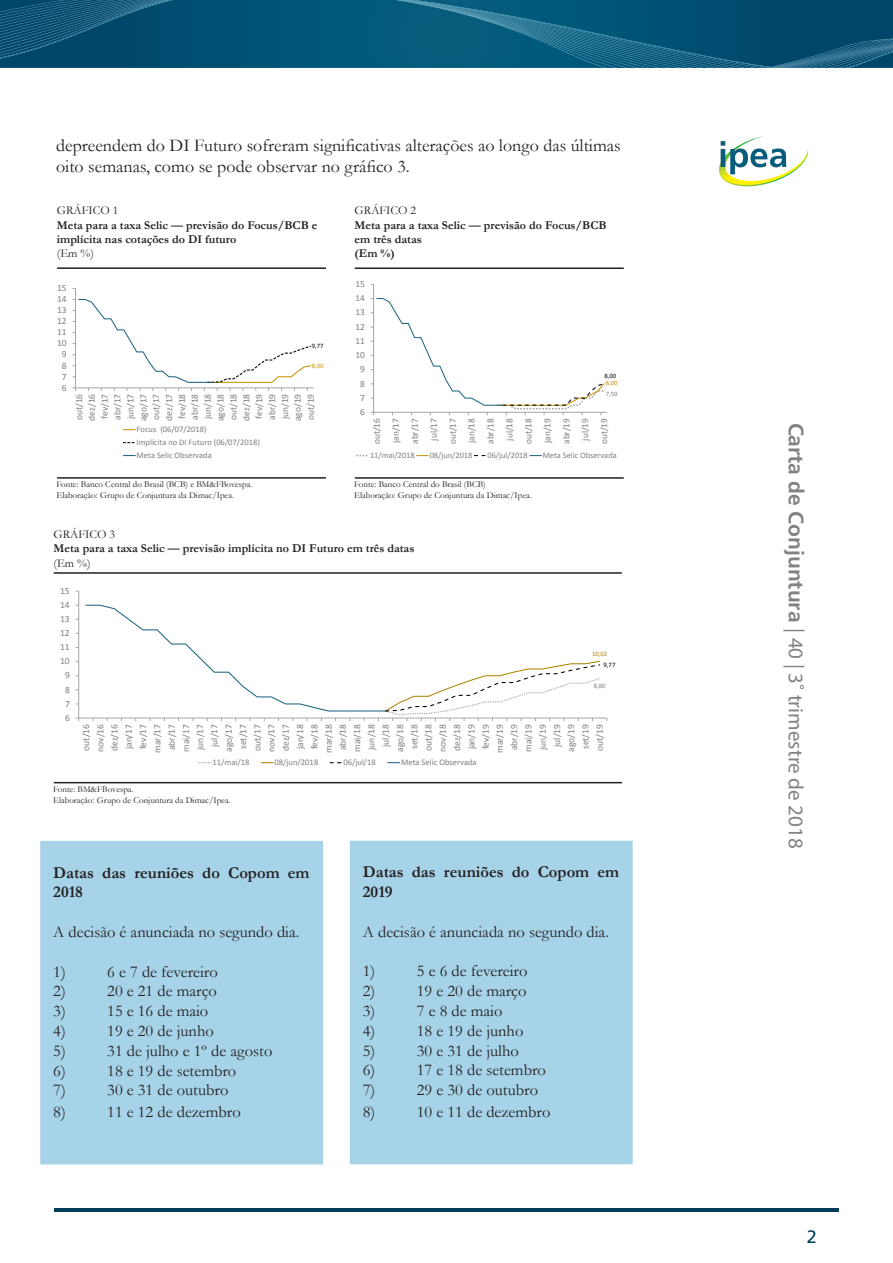
<style>
.page{position:relative;width:893px;height:1263px;background:#fff}
.page>*{position:absolute;margin:0;border:0;box-sizing:border-box;transform-origin:0 0}
.t1{font:21px "Myriad Pro";color:#808285}
.t2{font:18px/21.6px "Garamond";color:#231f20}
.t3{font:18px "Frutiger 55 Roman";color:#013d59}
.t4{font:16.5px "Garamond";color:#231f20}
.t5{font:700 16.5px/19.8px "Garamond";color:#231f20}
.t6{font:700 12px/14.4px "Garamond";color:#231f20}
.t7{font:12px "Garamond";color:#231f20}
.t8{font:9.6px/14.2px "Calibri";color:#7f7f7f;text-align:right}
.t9{font:9.45px/12.9px "Calibri";letter-spacing:-.005em;color:#7f7f7f;text-align:justify}
.t10{font:9.3px/18.9px "Calibri";letter-spacing:-.005em;color:#7f7f7f;text-align:center}
.t11{font:9px "Garamond";color:#231f20}
.t12{font:8.55px/12.9px "Calibri";color:#7f7f7f}
.t13{font:8.4px "Calibri";color:#7f7f7f}
.t14{font:6.75px/10.6px "Calibri";color:#ac8300}
.t15{font:6.75px "Calibri";color:#7f7f7f}
.t16{font:6.6px "Calibri";color:#c59000}
.t17{font:6.6px "Calibri";color:#000}
.t18{font:6.6px "Calibri";color:#7f7f7f}
.s1{color:#000}
.s2{font-family:"Frutiger 65 Bold"}
</style>
<div class="page">
<svg style="left:0;top:0;width:893px;height:68px;background:#075578"></svg>
<hr style="left:54px;top:1209px;width:785px;height:3px;background:#013d59">
<img style="left:719px;top:136px;width:90px;height:50px">
<svg style="left:721px;top:141px;width:65px;height:33px"></svg>
<hr style="left:57px;top:477px;width:269px;height:2px;background:#231f20">
<hr style="left:57px;top:267px;width:269px;height:2px;background:#231f20">
<hr style="left:355px;top:477px;width:269px;height:2px;background:#231f20">
<hr style="left:355px;top:267px;width:269px;height:2px;background:#231f20">
<hr style="left:54px;top:782px;width:568px;height:1px;background:#231f20">
<hr style="left:54px;top:572px;width:568px;height:2px;background:#231f20">
<div style="left:40px;top:841px;width:283px;height:323px;background:#a7d3e8"></div>
<div style="left:350px;top:841px;width:283px;height:323px;background:#a7d3e8"></div>
<hr style="left:75px;top:288px;width:1px;height:100px;background:#a6a6a6">
<hr style="left:76px;top:388px;width:238px;height:1px;background:#a6a6a6">
<svg style="left:73px;top:299px;width:239px;height:92px"></svg>
<svg style="left:123px;top:429px;width:12px;height:1px"></svg>
<svg style="left:123px;top:455px;width:12px;height:1px"></svg>
<hr style="left:373px;top:284px;width:1px;height:128px;background:#a6a6a6">
<hr style="left:374px;top:412px;width:233px;height:1px;background:#a6a6a6">
<svg style="left:371px;top:298px;width:234px;height:117px"></svg>
<hr style="left:78px;top:591px;width:1px;height:127px;background:#a6a6a6">
<hr style="left:79px;top:718px;width:528px;height:1px;background:#a6a6a6">
<svg style="left:85px;top:604px;width:522px;height:117px"></svg>
<div style="left:591px;top:649px;width:18px;height:10px;background:#fff"></div>
<svg style="left:261px;top:762px;width:12px;height:1px"></svg>
<svg style="left:388px;top:762px;width:12px;height:1px"></svg>
<p class="t2" style="left:56px;top:134px;width:566px">depreendem do DI Futuro sofreram significativas alterações ao longo das últimas oito semanas, como se pode observar no gráfico 3.</p>
<p class="t7" style="left:57px;top:202px;width:63px">GRÁFICO 1</p>
<p class="t6" style="left:57px;top:218px;width:262px">Meta para a taxa Selic — previsão do Focus/BCB e implícita nas cotações do DI futuro</p>
<p class="t7" style="left:57px;top:245px;width:39px">(Em %)</p>
<p class="t7" style="left:355px;top:202px;width:63px">GRÁFICO 2</p>
<p class="t6" style="left:355px;top:218px;width:254px">Meta para a taxa Selic — previsão do Focus/BCB em três datas</p>
<p class="t6" style="left:355px;top:246px;width:42px">(Em %)</p>
<p class="t9" style="left:57px;top:281px;width:11px">15</p>
<p class="t10" style="left:355px;top:274px;width:11px">15</p>
<p class="t9" style="left:57px;top:292px;width:11px">14</p>
<p class="t10" style="left:355px;top:288px;width:11px">14</p>
<p class="t9" style="left:57px;top:303px;width:11px">13</p>
<p class="t10" style="left:355px;top:303px;width:11px">13</p>
<p class="t9" style="left:57px;top:314px;width:11px">12</p>
<p class="t9" style="left:57px;top:325px;width:11px">11</p>
<p class="t10" style="left:355px;top:317px;width:11px">12</p>
<p class="t9" style="left:57px;top:337px;width:11px">10</p>
<p class="t9" style="left:62px;top:348px;width:6px">9</p>
<p class="t17" style="left:312px;top:342px;width:13px">9,77</p>
<p class="t10" style="left:355px;top:331px;width:11px">11</p>
<p class="t10" style="left:355px;top:345px;width:11px">10</p>
<p class="t9" style="left:62px;top:359px;width:6px">8</p>
<p class="t9" style="left:62px;top:370px;width:6px">7</p>
<p class="t9" style="left:62px;top:381px;width:6px">6</p>
<p class="t16" style="left:312px;top:361px;width:13px">8,00</p>
<p class="t9" style="left:72px;top:421px;width:29px;rotate:-90deg">out/16 dez/16 fev/17 abr/17 jun/17 ago/17 out/17 dez/17 fev/18 abr/18 jun/18 ago/18 out/18 dez/18 fev/19 abr/19 jun/19 ago/19 out/19</p>
<p class="t12" style="left:137px;top:423px;width:125px">Focus (06/07/2018)<br>Implícita no DI Futuro (06/07/2018)<br>Meta Selic Observada</p>
<p class="t10" style="left:360px;top:359px;width:6px">9</p>
<p class="t10" style="left:360px;top:374px;width:6px">8</p>
<p class="t10" style="left:360px;top:388px;width:6px">7</p>
<p class="t10" style="left:360px;top:402px;width:6px">6</p>
<p class="t17" style="left:604px;top:371px;width:13px">8,00</p>
<p class="t16" style="left:606px;top:378px;width:13px">8,00</p>
<p class="t18" style="left:606px;top:389px;width:13px">7,50</p>
<p class="t10" style="left:367px;top:444px;width:27px;rotate:-90deg">out/16 jan/17 abr/17 jul/17 out/17 jan/18 abr/18 jul/18 out/18 jan/19 abr/19 jul/19 out/19</p>
<p class="t13" style="left:370px;top:449px;width:46px">11/mai/2018</p>
<p class="t13" style="left:430px;top:449px;width:44px">08/jun/2018</p>
<p class="t13" style="left:487px;top:449px;width:42px">06/jul/2018</p>
<p class="t13" style="left:543px;top:449px;width:75px">Meta Selic Observada</p>
<p class="t11" style="left:56px;top:478px;width:197px">Fonte: Banco Central do Brasil (BCB) e BM&amp;FBovespa.</p>
<p class="t11" style="left:56px;top:489px;width:179px">Elaboração: Grupo de Conjuntura da Dimac/Ipea.</p>
<p class="t11" style="left:354px;top:478px;width:133px">Fonte: Banco Central do Brasil (BCB)</p>
<p class="t11" style="left:354px;top:489px;width:179px">Elaboração: Grupo de Conjuntura da Dimac/Ipea.</p>
<p class="t7" style="left:54px;top:526px;width:63px">GRÁFICO 3</p>
<p class="t6" style="left:54px;top:541px;width:362px">Meta para a taxa Selic — previsão implícita no DI Futuro em três datas</p>
<p class="t7" style="left:54px;top:555px;width:39px">(Em %)</p>
<p class="t8" style="left:60px;top:583px;width:11px">15</p>
<p class="t8" style="left:60px;top:597px;width:11px">14</p>
<p class="t8" style="left:60px;top:611px;width:11px">13</p>
<p class="t8" style="left:60px;top:626px;width:11px">12</p>
<p class="t8" style="left:60px;top:640px;width:11px">11</p>
<p class="t8" style="left:60px;top:654px;width:11px">10</p>
<p class="t8" style="left:65px;top:668px;width:6px">9</p>
<p class="t8" style="left:65px;top:682px;width:6px">8</p>
<p class="t8" style="left:65px;top:696px;width:6px">7</p>
<p class="t8" style="left:65px;top:710px;width:6px">6</p>
<p class="t14" style="left:604px;top:648px;width:13px;text-indent:-12px">10,02<br><span class="s1">9,77</span></p>
<p class="t15" style="left:594px;top:681px;width:13px">8,80</p>
<p class="t8" style="left:79px;top:753px;width:30px;rotate:-90deg">out/16 nov/16 dez/16 jan/17 fev/17 mar/17 abr/17 mai/17 jun/17 jul/17 ago/17 set/17 out/17 nov/17 dez/17 jan/18 fev/18 mar/18 abr/18 mai/18 jun/18 jul/18 ago/18 set/18 out/18 nov/18 dez/18 jan/19 fev/19 mar/19 abr/19 mai/19 jun/19 jul/19 ago/19 set/19 out/19</p>
<p class="t12" style="left:212px;top:756px;width:38px">11/mai/18</p>
<p class="t12" style="left:275px;top:756px;width:45px">08/jun/2018</p>
<p class="t12" style="left:343px;top:756px;width:34px">06/jul/18</p>
<p class="t12" style="left:401px;top:756px;width:77px">Meta Selic Observada</p>
<p class="t11" style="left:53px;top:783px;width:82px">Fonte: BM&amp;FBovespa.</p>
<p class="t11" style="left:53px;top:794px;width:179px">Elaboração: Grupo de Conjuntura da Dimac/Ipea.</p>
<p class="t5" style="left:53px;top:862px;width:258px">Datas das reuniões do Copom em<br>2018</p>
<p class="t4" style="left:53px;top:921px;width:248px">A decisão é anunciada no segundo dia.</p>
<p class="t4" style="left:53px;top:960px;width:14px">1)</p>
<p class="t4" style="left:107px;top:960px;width:112px">6 e 7 de fevereiro</p>
<p class="t4" style="left:53px;top:980px;width:14px">2)</p>
<p class="t4" style="left:107px;top:980px;width:111px">20 e 21 de março</p>
<p class="t4" style="left:53px;top:1000px;width:14px">3)</p>
<p class="t4" style="left:107px;top:1000px;width:103px">15 e 16 de maio</p>
<p class="t4" style="left:53px;top:1020px;width:14px">4)</p>
<p class="t4" style="left:107px;top:1020px;width:108px">19 e 20 de junho</p>
<p class="t4" style="left:53px;top:1039px;width:14px">5)</p>
<p class="t4" style="left:107px;top:1039px;width:167px">31 de julho e 1º de agosto</p>
<p class="t4" style="left:53px;top:1059px;width:14px">6)</p>
<p class="t4" style="left:107px;top:1059px;width:131px">18 e 19 de setembro</p>
<p class="t4" style="left:53px;top:1079px;width:14px">7)</p>
<p class="t4" style="left:107px;top:1079px;width:123px">30 e 31 de outubro</p>
<p class="t4" style="left:53px;top:1101px;width:14px">8)</p>
<p class="t4" style="left:107px;top:1101px;width:135px">11 e 12 de dezembro</p>
<p class="t5" style="left:363px;top:862px;width:258px">Datas das reuniões do Copom em<br>2019</p>
<p class="t4" style="left:363px;top:920px;width:248px">A decisão é anunciada no segundo dia.</p>
<p class="t4" style="left:363px;top:960px;width:14px">1)</p>
<p class="t4" style="left:417px;top:960px;width:112px">5 e 6 de fevereiro</p>
<p class="t4" style="left:363px;top:980px;width:14px">2)</p>
<p class="t4" style="left:417px;top:980px;width:111px">19 e 20 de março</p>
<p class="t4" style="left:363px;top:1000px;width:14px">3)</p>
<p class="t4" style="left:417px;top:1000px;width:87px">7 e 8 de maio</p>
<p class="t4" style="left:363px;top:1019px;width:14px">4)</p>
<p class="t4" style="left:417px;top:1019px;width:108px">18 e 19 de junho</p>
<p class="t4" style="left:363px;top:1039px;width:14px">5)</p>
<p class="t4" style="left:417px;top:1039px;width:103px">30 e 31 de julho</p>
<p class="t4" style="left:363px;top:1059px;width:14px">6)</p>
<p class="t4" style="left:417px;top:1059px;width:131px">17 e 18 de setembro</p>
<p class="t4" style="left:363px;top:1079px;width:14px">7)</p>
<p class="t4" style="left:417px;top:1079px;width:123px">29 e 30 de outubro</p>
<p class="t4" style="left:363px;top:1100px;width:14px">8)</p>
<p class="t4" style="left:417px;top:1100px;width:135px">10 e 11 de dezembro</p>
<p class="t1" style="left:809px;top:423px;width:427px;rotate:90deg"><span class="s2">Carta de Conjuntura</span> | 40 | 3˚ trimestre de 2018</p>
<p class="t3" style="left:807px;top:1226px;width:12px">2</p>
</div>
